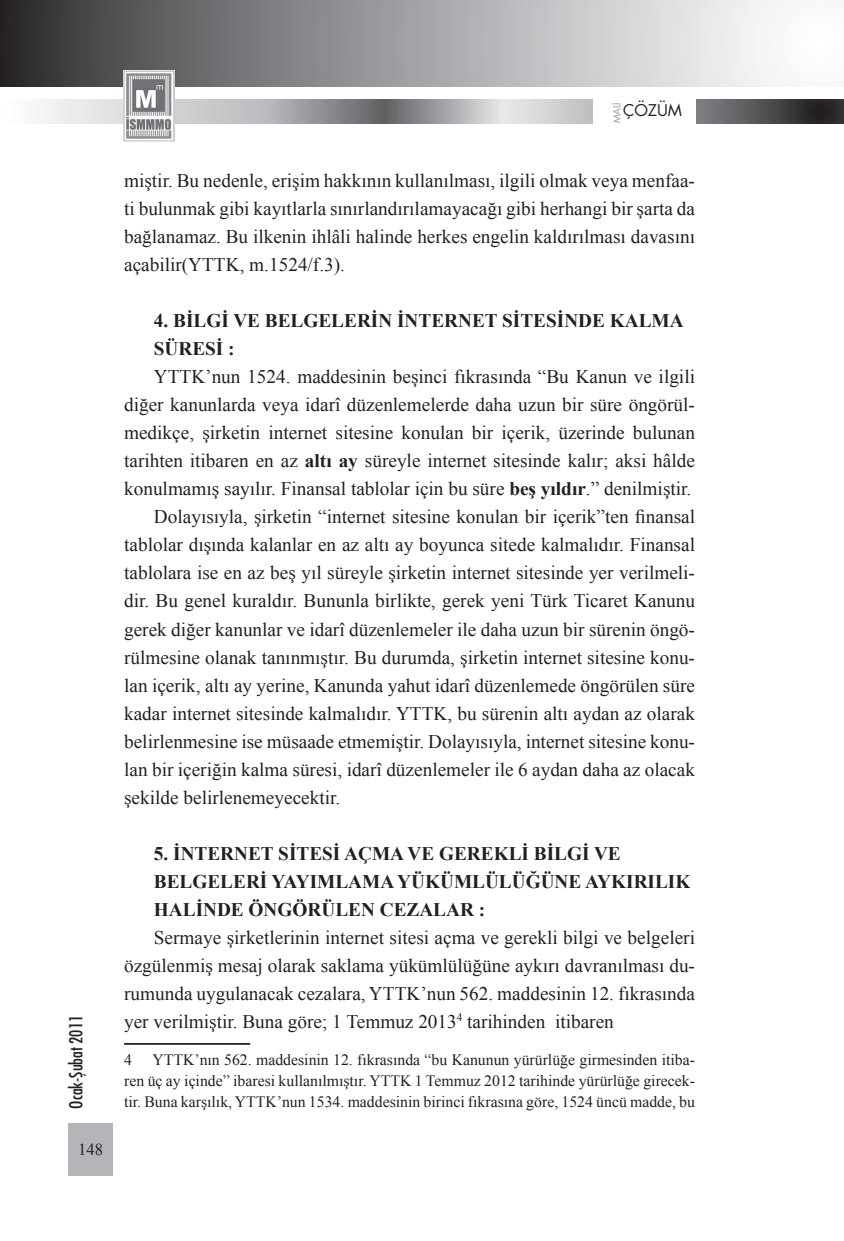
<style>
.page{position:relative;width:844px;height:1241px;background:#fff}
.page>*{position:absolute;margin:0;border:0;box-sizing:border-box;transform-origin:0 0}
.t1{font:19.25px/28px "Times New Roman";color:#231f20;text-align:justify}
.t2{font:700 19.25px/28px "Times New Roman";color:#231f20}
.t3{font:17.5px "Futura Cond Nr Tr";color:#231f20}
.t4{font:16.62px "Times New Roman";color:#231f20}
.t5{font:15.75px/21px "Times New Roman";color:#231f20;text-align:justify}
.t6{font:15.75px "Futura Book Tr";color:#231f20}
.t7{font:9.62px "Futura Book Tr";color:#97999c}
.s1{font-weight:700}
</style>
<div class="page">
<div style="left:68px;top:1122px;width:45px;height:53px;background:#b4b5b8"></div>
<svg style="left:1px;top:0;width:781px;height:86px;background:#999a9c"></svg>
<svg style="left:39px;top:100px;width:780px;height:23px;background:#a4a5a8"></svg>
<div style="left:593px;top:97px;width:102px;height:35px;background:#fff"></div>
<img style="left:123px;top:71px;width:51px;height:70px">
<div style="left:819px;top:100px;width:24px;height:23px;background:#2a2829"></div>
<hr style="left:124px;top:1042px;width:126px;height:2px;background:#231f20">
<p class="t3" style="left:65px;top:1108px;width:95px;rotate:-90deg">Ocak-Şubat 2011</p>
<p class="t4" style="left:78px;top:1139px;width:26px">148</p>
<p class="t7" style="left:610px;top:123px;width:22px;rotate:-90deg">MALİ</p>
<p class="t6" style="left:623px;top:100px;width:60px">ÇÖZÜM</p>
<p class="t1" style="left:124px;top:166px;width:572px">miştir. Bu nedenle, erişim hakkının kullanılması, ilgili olmak veya menfaa&shy;ti bulunmak gibi kayıtlarla sınırlandırılamayacağı gibi herhangi bir şarta da bağlanamaz. Bu ilkenin ihlâli halinde herkes engelin kaldırılması davasını açabilir(YTTK, m.1524/f.3).</p>
<p class="t2" style="left:154px;top:306px;width:531px">4. BİLGİ VE BELGELERİN İNTERNET SİTESİNDE KALMA<br>SÜRESİ :</p>
<p class="t1" style="left:154px;top:362px;width:542px">YTTK’nun 1524. maddesinin beşinci fıkrasında “Bu Kanun ve ilgili</p>
<p class="t1" style="left:124px;top:390px;width:572px">diğer kanunlarda veya idarî düzenlemelerde daha uzun bir süre öngörül-</p>
<p class="t1" style="left:124px;top:418px;width:572px">medikçe, şirketin internet sitesine konulan bir içerik, üzerinde bulunan</p>
<p class="t1" style="left:124px;top:446px;width:572px">tarihten itibaren en az <span class="s1">altı ay</span> süreyle internet sitesinde kalır; aksi hâlde</p>
<p class="t1" style="left:124px;top:474px;width:568px">konulmamış sayılır. Finansal tablolar için bu süre <span class="s1">beş yıldır</span>.” denilmiştir.</p>
<p class="t1" style="left:154px;top:502px;width:542px">Dolayısıyla, şirketin “internet sitesine konulan bir içerik”ten finansal</p>
<p class="t1" style="left:124px;top:530px;width:572px">tablolar dışında kalanlar en az altı ay boyunca sitede kalmalıdır. Finansal</p>
<p class="t1" style="left:124px;top:558px;width:572px">tablolara ise en az beş yıl süreyle şirketin internet sitesinde yer verilmeli-</p>
<p class="t1" style="left:124px;top:586px;width:572px">dir. Bu genel kuraldır. Bununla birlikte, gerek yeni Türk Ticaret Kanunu</p>
<p class="t1" style="left:124px;top:614px;width:572px">gerek diğer kanunlar ve idarî düzenlemeler ile daha uzun bir sürenin öngö-</p>
<p class="t1" style="left:124px;top:642px;width:572px">rülmesine olanak tanınmıştır. Bu durumda, şirketin internet sitesine konu-</p>
<p class="t1" style="left:124px;top:670px;width:572px">lan içerik, altı ay yerine, Kanunda yahut idarî düzenlemede öngörülen süre</p>
<p class="t1" style="left:124px;top:698px;width:572px">kadar internet sitesinde kalmalıdır. YTTK, bu sürenin altı aydan az olarak</p>
<p class="t1" style="left:124px;top:726px;width:572px">belirlenmesine ise müsaade etmemiştir. Dolayısıyla, internet sitesine konu-</p>
<p class="t1" style="left:124px;top:754px;width:572px">lan bir içeriğin kalma süresi, idarî düzenlemeler ile 6 aydan daha az olacak</p>
<p class="t1" style="left:124px;top:782px;width:217px">şekilde belirlenemeyecektir.</p>
<p class="t2" style="left:154px;top:839px;width:538px">5. İNTERNET SİTESİ AÇMA VE GEREKLİ BİLGİ VE<br>BELGELERİ YAYIMLAMA YÜKÜMLÜLÜĞÜNE AYKIRILIK<br>HALİNDE ÖNGÖRÜLEN CEZALAR :</p>
<p class="t1" style="left:124px;top:922px;width:572px;text-indent:30px">Sermaye şirketlerinin internet sitesi açma ve gerekli bilgi ve belgeleri özgülenmiş mesaj olarak saklama yükümlülüğüne aykırı davranılması du&shy;rumunda uygulanacak cezalara, YTTK’nun 562. maddesinin 12. fıkrasında yer verilmiştir. Buna göre; 1 Temmuz 2013<sup>4</sup> tarihinden itibaren</p>
<p class="t5" style="left:124px;top:1048px;width:9px">4</p>
<p class="t5" style="left:124px;top:1048px;width:572px;text-indent:28px">YTTK’nın 562. maddesinin 12. fıkrasında “bu Kanunun yürürlüğe girmesinden itiba&shy;ren üç ay içinde” ibaresi kullanılmıştır. YTTK 1 Temmuz 2012 tarihinde yürürlüğe girecek&shy;tir. Buna karşılık, YTTK’nun 1534. maddesinin birinci fıkrasına göre, 1524 üncü madde, bu</p>
</div>
